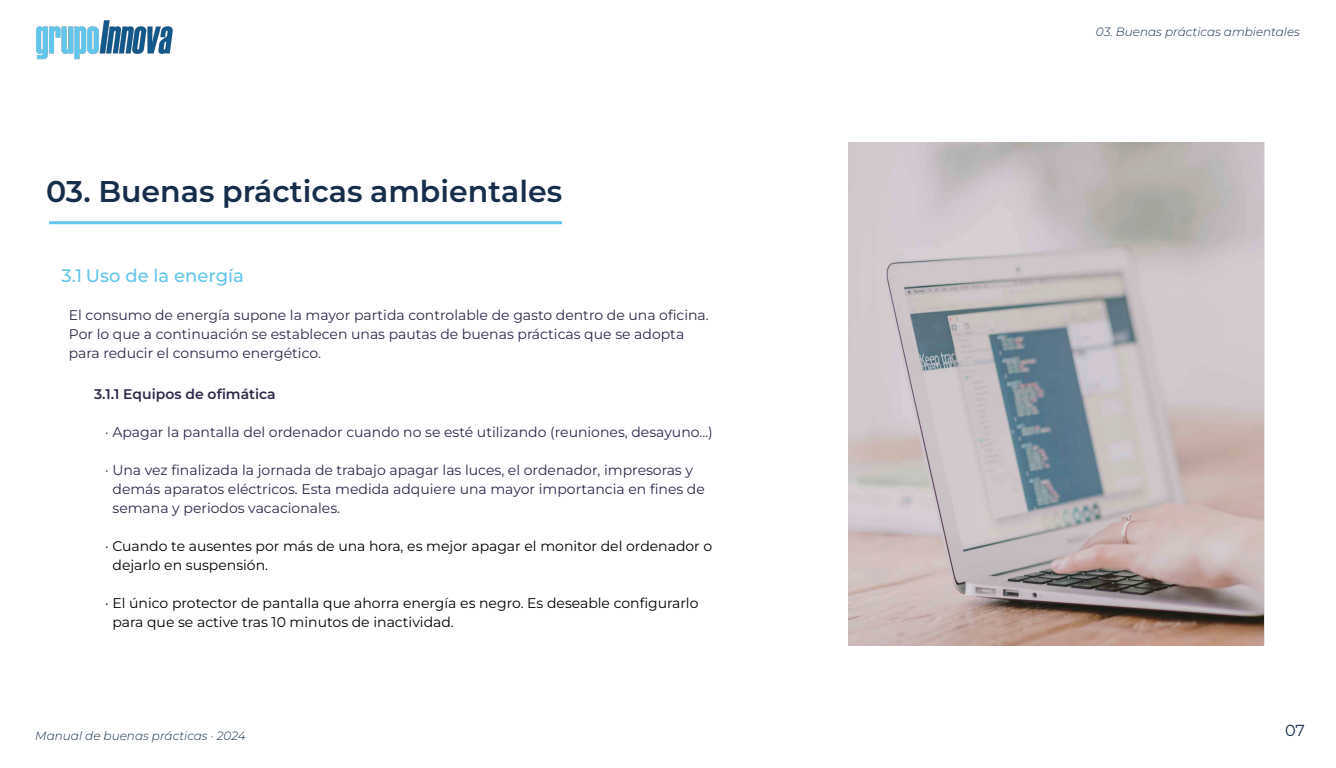
<style>
.page{position:relative;width:1336px;height:768px;background:#fff}
.page>*{position:absolute;margin:0;border:0;box-sizing:border-box;transform-origin:0 0}
.t1{font:600 30px "Montserrat";color:#162e4b}
.t2{font:500 18px "Montserrat";color:#62c5eb}
.t3{font:16px "Montserrat";color:#162e4b}
.t4{font:14px/19px "Montserrat";color:#2c294a}
.t5{font:14px/19px "Montserrat";color:#000}
.t6{font:600 14px "Montserrat";color:#2c294a}
.t7{font:italic 300 12px "Montserrat";color:#162e4b}
</style>
<div class="page">
<hr style="left:49px;top:221px;width:513px;height:3px;background:#63c5eb">
<svg style="left:848px;top:142px;width:416px;height:504px"></svg>
<img style="left:36px;top:20px;width:137px;height:40px">
<h1 class="t1" style="left:46px;top:172px;width:518px">03. Buenas prácticas ambientales</h1>
<p class="t2" style="left:61px;top:263px;width:184px">3.1 Uso de la energía</p>
<p class="t4" style="left:69px;top:305px;width:642px">El consumo de energía supone la mayor partida controlable de gasto dentro de una oficina.<br>Por lo que a continuación se establecen unas pautas de buenas prácticas que se adopta para reducir el consumo energético.</p>
<p class="t6" style="left:94px;top:385px;width:183px">3.1.1 Equipos de ofimática</p>
<p class="t4" style="left:105px;top:422px;width:609px">· Apagar la pantalla del ordenador cuando no se esté utilizando (reuniones, desayuno...)</p>
<p class="t4" style="left:113px;top:460px;width:594px;text-indent:-7px">· Una vez finalizada la jornada de trabajo apagar las luces, el ordenador, impresoras y demás aparatos eléctricos. Esta medida adquiere una mayor importancia en fines de semana y periodos vacacionales.</p>
<p class="t5" style="left:113px;top:536px;width:601px;text-indent:-7px">· Cuando te ausentes por más de una hora, es mejor apagar el monitor del ordenador o dejarlo en suspensión.</p>
<p class="t5" style="left:113px;top:593px;width:588px;text-indent:-7px">· El único protector de pantalla que ahorra energía es negro. Es deseable configurarlo para que se active tras 10 minutos de inactividad.</p>
<p class="t7" style="left:35px;top:727px;width:212px">Manual de buenas prácticas · 2024</p>
<p class="t7" style="left:1096px;top:24px;width:206px">03. Buenas prácticas ambientales</p>
<p class="t3" style="left:1285px;top:720px;width:21px">07</p>
</div>
